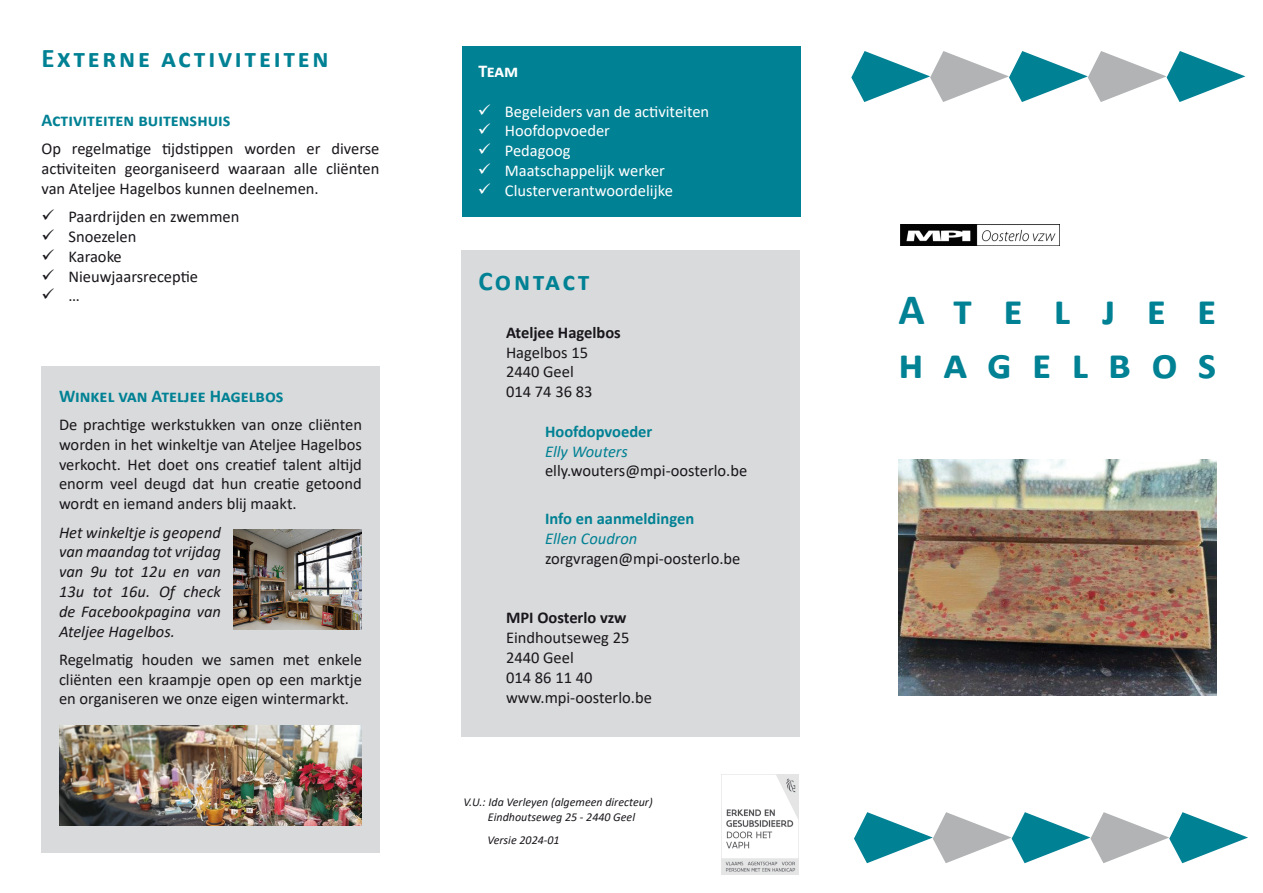
<style>
.page{position:relative;width:1263px;height:893px;background:#fff}
.page>*{position:absolute;margin:0;border:0;box-sizing:border-box;transform-origin:0 0}
.t1{font:700 43.5px "Calibri";letter-spacing:.465em;color:#008194}
.t2{font:700 43.5px "Calibri";letter-spacing:.72em;color:#008194}
.t3{font:700 27px "Calibri";letter-spacing:.1em;color:#008194}
.t4{font:700 18px "Calibri";color:#008194}
.t5{font:700 18px "Calibri";color:#fff}
.t6{font:16.5px/19.8px "Calibri";color:#1a171c;text-align:justify}
.t7{font:italic 16.5px/19.8px "Calibri";color:#1a171c;text-align:justify}
.t8{font:16.5px "Calibri";color:#fff}
.t9{font:700 16.5px "Calibri";letter-spacing:-.005em;color:#008194}
.t10{font:700 16.5px "Calibri";color:#1a171c}
.t11{font:italic 16.5px "Calibri";color:#008194}
.t12{font:italic 12px "Calibri";color:#1a171c}
</style>
<div class="page">
<div style="left:461px;top:250px;width:338px;height:487px;background:#d9dadb"></div>
<div style="left:462px;top:47px;width:338px;height:170px;background:#008194"></div>
<img style="left:721px;top:775px;width:78px;height:100px">
<img style="left:900px;top:224px;width:159px;height:21px">
<svg style="left:851px;top:51px;width:394px;height:51px"></svg>
<svg style="left:854px;top:812px;width:394px;height:51px"></svg>
<img style="left:898px;top:459px;width:318px;height:236px">
<div style="left:41px;top:366px;width:338px;height:487px;background:#d9dadb"></div>
<img style="left:234px;top:529px;width:128px;height:100px">
<img style="left:59px;top:725px;width:303px;height:100px">
<p class="t3" style="left:41px;top:39px;width:289px">Externe activiteiten</p>
<p class="t4" style="left:41px;top:107px;width:191px">Activiteiten buitenshuis</p>
<p class="t6" style="left:41px;top:139px;width:340px">Op regelmatige tijdstippen worden er diverse activiteiten georganiseerd waaraan alle cliënten van Ateljee Hagelbos kunnen deelnemen.</p>
<p class="t6" style="left:68px;top:206px;width:172px">Paardrijden en zwemmen</p>
<p class="t6" style="left:68px;top:226px;width:70px">Snoezelen</p>
<p class="t6" style="left:68px;top:246px;width:55px">Karaoke</p>
<p class="t6" style="left:68px;top:266px;width:131px">Nieuwjaarsreceptie</p>
<p class="t6" style="left:68px;top:286px;width:13px">…</p>
<p class="t4" style="left:59px;top:383px;width:226px">Winkel van Ateljee Hagelbos</p>
<p class="t6" style="left:59px;top:414px;width:304px">De prachtige werkstukken van onze cliënten worden in het winkeltje van Ateljee Hagelbos verkocht. Het doet ons creatief talent altijd enorm veel deugd dat hun creatie getoond wordt en iemand anders blij maakt.</p>
<p class="t7" style="left:59px;top:521px;width:164px">Het winkeltje is geopend van maandag tot vrijdag van 9u tot 12u en van 13u tot 16u. Of check de Facebookpagina van Ateljee Hagelbos.</p>
<p class="t6" style="left:59px;top:649px;width:304px">Regelmatig houden we samen met enkele cliënten een kraampje open op een marktje en organiseren we onze eigen wintermarkt.</p>
<p class="t5" style="left:478px;top:59px;width:41px">Team</p>
<p class="t8" style="left:505px;top:100px;width:206px">Begeleiders van de activiteiten</p>
<p class="t8" style="left:505px;top:119px;width:107px">Hoofdopvoeder</p>
<p class="t8" style="left:505px;top:139px;width:67px">Pedagoog</p>
<p class="t8" style="left:505px;top:159px;width:162px">Maatschappelijk werker</p>
<p class="t8" style="left:505px;top:179px;width:170px">Clusterverantwoordelijke</p>
<p class="t3" style="left:478px;top:262px;width:113px">Contact</p>
<p class="t10" style="left:506px;top:321px;width:116px">Ateljee Hagelbos</p>
<p class="t6" style="left:506px;top:342px;width:84px">Hagelbos 15</p>
<p class="t6" style="left:506px;top:362px;width:69px">2440 Geel</p>
<p class="t6" style="left:506px;top:381px;width:88px">014 74 36 83</p>
<p class="t9" style="left:545px;top:420px;width:109px">Hoofdopvoeder</p>
<p class="t11" style="left:545px;top:440px;width:85px">Elly Wouters</p>
<p class="t6" style="left:545px;top:461px;width:204px">elly.wouters@mpi-oosterlo.be</p>
<p class="t9" style="left:545px;top:507px;width:151px">Info en aanmeldingen</p>
<p class="t11" style="left:545px;top:527px;width:94px">Ellen Coudron</p>
<p class="t6" style="left:545px;top:548px;width:197px">zorgvragen@mpi-oosterlo.be</p>
<p class="t10" style="left:506px;top:606px;width:122px">MPI Oosterlo vzw</p>
<p class="t6" style="left:506px;top:627px;width:125px">Eindhoutseweg 25</p>
<p class="t6" style="left:506px;top:647px;width:69px">2440 Geel</p>
<p class="t6" style="left:506px;top:667px;width:88px">014 86 11 40</p>
<p class="t6" style="left:506px;top:687px;width:147px">www.mpi-oosterlo.be</p>
<p class="t12" style="left:464px;top:794px;width:191px">V.U.: Ida Verleyen (algemeen directeur)</p>
<p class="t12" style="left:488px;top:808px;width:149px">Eindhoutseweg 25 - 2440 Geel</p>
<p class="t12" style="left:488px;top:831px;width:74px">Versie 2024-01</p>
<p class="t2" style="left:898px;top:279px;width:320px">Ateljee</p>
<p class="t1" style="left:898px;top:333px;width:320px">hagelbos</p>
</div>
